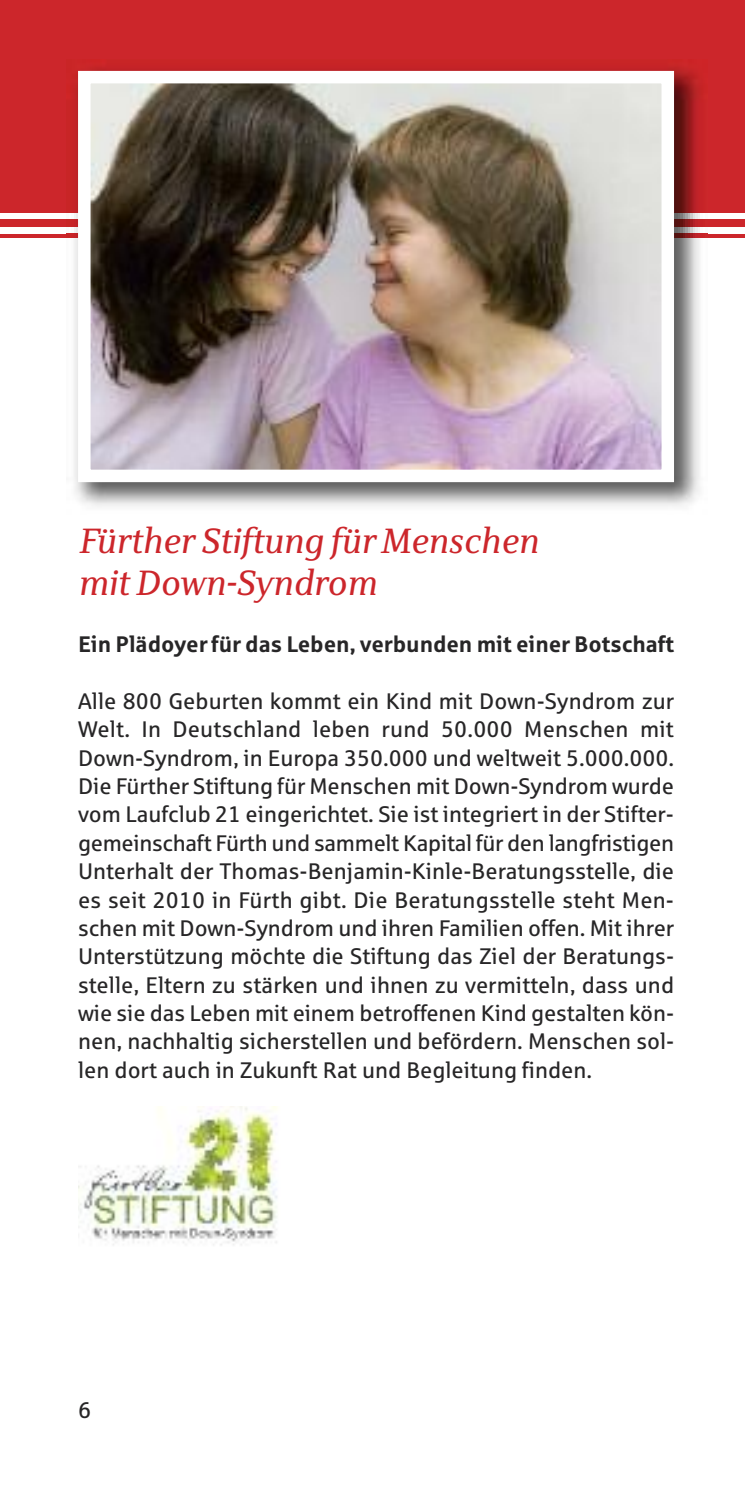
<style>
.page{position:relative;width:745px;height:1489px;background:#fff}
.page>*{position:absolute;margin:0;border:0;box-sizing:border-box;transform-origin:0 0}
.t1{font:italic 35px/42px "Sparkasse Serif";color:#cc262b}
.t2{font:22.5px/28.2px "Sparkasse Rg";color:#272627;text-align:justify}
.t3{font:700 22.5px "Sparkasse Rg";letter-spacing:-.005em;color:#272627}
</style>
<div class="page">
<div style="left:0;top:0;width:744px;height:213px;background:#cc262b"></div>
<div style="left:0;top:220px;width:744px;height:7px;background:#cc262b"></div>
<hr style="left:0;top:234px;width:744px;height:3px;background:#cc262b">
<img style="left:66px;top:67px;width:640px;height:440px">
<img style="left:91px;top:84px;width:569px;height:385px">
<div style="left:78px;top:71px;width:595px;height:411px;border:12px solid #fff"></div>
<img style="left:78px;top:1106px;width:199px;height:139px">
<h1 class="t1" style="left:78px;top:523px;width:461px">Fürther Stiftung für Menschen mit Down-Syndrom</h1>
<p class="t3" style="left:78px;top:637px;width:597px">Ein Plädoyer für das Leben, verbunden mit einer Botschaft</p>
<p class="t2" style="left:78px;top:689px;width:597px">Alle 800 Geburten kommt ein Kind mit Down-Syndrom zur Welt. In Deutschland leben rund 50.000 Menschen mit Down-Syndrom, in Europa 350.000 und weltweit 5.000.000.<br>Die Fürther Stiftung für Menschen mit Down-Syndrom wurde vom Laufclub 21 eingerichtet. Sie ist integriert in der Stifter&shy;gemeinschaft Fürth und sammelt Kapital für den langfristigen Unterhalt der Thomas-Benjamin-Kinle-Beratungsstelle, die es seit 2010 in Fürth gibt. Die Beratungsstelle steht Men&shy;schen mit Down-Syndrom und ihren Familien offen. Mit ihrer Unterstützung möchte die Stiftung das Ziel der Beratungs&shy;stelle, Eltern zu stärken und ihnen zu vermitteln, dass und wie sie das Leben mit einem betroffenen Kind gestalten kön&shy;nen, nachhaltig sicherstellen und befördern. Menschen sol&shy;len dort auch in Zukunft Rat und Begleitung finden.</p>
<p class="t2" style="left:78px;top:1398px;width:14px">6</p>
</div>
